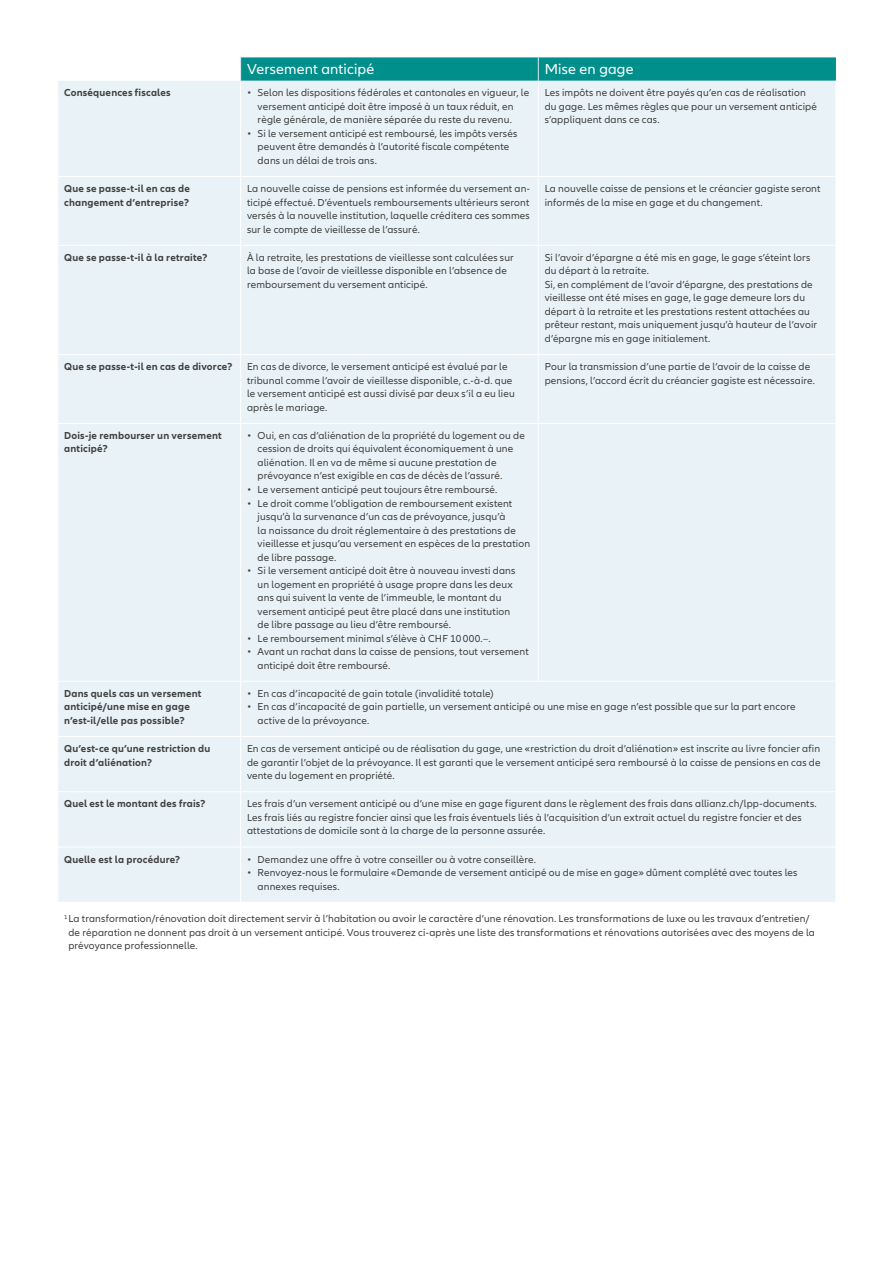
<style>
.page{position:relative;width:893px;height:1263px;background:#fff}
.page>*{position:absolute;margin:0;border:0;box-sizing:border-box;transform-origin:0 0}
.t1{font:15px "Allianz Neo";letter-spacing:.01em;color:#fff}
.t2{font:10.5px/13.5px "Allianz Neo";letter-spacing:.015em;color:#40403f}
.t3{font:700 10.5px/13.5px "Allianz Neo";letter-spacing:.02em;color:#40403f}
</style>
<div class="page">
<div style="left:58px;top:81px;width:778px;height:821px;background:#e9f3f7"></div>
<hr style="left:240px;top:81px;width:1px;height:95px;background:#fff">
<hr style="left:538px;top:81px;width:1px;height:95px;background:#fff">
<hr style="left:57px;top:176px;width:184px;height:1px;background:#fff">
<hr style="left:241px;top:176px;width:297px;height:1px;background:#fff">
<hr style="left:240px;top:177px;width:1px;height:68px;background:#fff">
<hr style="left:538px;top:176px;width:298px;height:1px;background:#fff">
<hr style="left:538px;top:177px;width:1px;height:68px;background:#fff">
<hr style="left:57px;top:245px;width:184px;height:1px;background:#fff">
<hr style="left:241px;top:245px;width:297px;height:1px;background:#fff">
<hr style="left:240px;top:246px;width:1px;height:108px;background:#fff">
<hr style="left:538px;top:245px;width:298px;height:1px;background:#fff">
<hr style="left:538px;top:246px;width:1px;height:108px;background:#fff">
<hr style="left:57px;top:354px;width:184px;height:1px;background:#fff">
<hr style="left:241px;top:354px;width:297px;height:1px;background:#fff">
<hr style="left:240px;top:355px;width:1px;height:68px;background:#fff">
<hr style="left:538px;top:354px;width:298px;height:1px;background:#fff">
<hr style="left:538px;top:355px;width:1px;height:68px;background:#fff">
<hr style="left:57px;top:423px;width:184px;height:1px;background:#fff">
<hr style="left:241px;top:423px;width:297px;height:1px;background:#fff">
<hr style="left:240px;top:424px;width:1px;height:257px;background:#fff">
<hr style="left:538px;top:423px;width:298px;height:1px;background:#fff">
<hr style="left:538px;top:424px;width:1px;height:257px;background:#fff">
<hr style="left:57px;top:681px;width:184px;height:1px;background:#fff">
<hr style="left:241px;top:681px;width:297px;height:1px;background:#fff">
<hr style="left:240px;top:681px;width:1px;height:55px;background:#fff">
<hr style="left:538px;top:681px;width:298px;height:1px;background:#fff">
<hr style="left:57px;top:736px;width:184px;height:1px;background:#fff">
<hr style="left:241px;top:736px;width:297px;height:1px;background:#fff">
<hr style="left:240px;top:737px;width:1px;height:54px;background:#fff">
<hr style="left:538px;top:736px;width:298px;height:1px;background:#fff">
<hr style="left:57px;top:791px;width:184px;height:1px;background:#fff">
<hr style="left:241px;top:791px;width:297px;height:1px;background:#fff">
<hr style="left:240px;top:792px;width:1px;height:55px;background:#fff">
<hr style="left:538px;top:791px;width:298px;height:1px;background:#fff">
<hr style="left:57px;top:847px;width:184px;height:1px;background:#fff">
<hr style="left:241px;top:847px;width:297px;height:1px;background:#fff">
<hr style="left:240px;top:847px;width:1px;height:55px;background:#fff">
<hr style="left:538px;top:847px;width:298px;height:1px;background:#fff">
<svg style="left:240px;top:57px;width:596px;height:24px;background:#08928e"></svg>
<h1 class="t1" style="left:247px;top:61px;width:129px">Versement anticipé</h1>
<h1 class="t1" style="left:545px;top:61px;width:90px">Mise en gage</h1>
<p class="t3" style="left:64px;top:86px;width:108px">Conséquences fiscales</p>
<p class="t2" style="left:258px;top:86px;width:273px;text-indent:-11px">• Selon les dispositions fédérales et cantonales en vigueur, le versement anticipé doit être imposé à un taux réduit, en règle générale, de manière séparée du reste du revenu.</p>
<p class="t2" style="left:258px;top:127px;width:261px;text-indent:-11px">• Si le versement anticipé est remboursé, les impôts versés peuvent être demandés à l’autorité fiscale compétente dans un délai de trois ans.</p>
<p class="t2" style="left:545px;top:86px;width:274px">Les impôts ne doivent être payés qu’en cas de réalisation du gage. Les mêmes règles que pour un versement anticipé s’appliquent dans ce cas.</p>
<p class="t3" style="left:64px;top:182px;width:127px">Que se passe-t-il en cas de changement d’entreprise?</p>
<p class="t2" style="left:247px;top:182px;width:284px;text-align:justify">La nouvelle caisse de pensions est informée du versement an&shy;ticipé effectué. D’éventuels remboursements ultérieurs seront versés à la nouvelle institution, laquelle créditera ces sommes sur le compte de vieillesse de l’assuré.</p>
<p class="t2" style="left:545px;top:182px;width:277px">La nouvelle caisse de pensions et le créancier gagiste seront informés de la mise en gage et du changement.</p>
<p class="t3" style="left:64px;top:251px;width:145px">Que se passe-t-il à la retraite?</p>
<p class="t2" style="left:247px;top:251px;width:268px">À la retraite, les prestations de vieillesse sont calculées sur la base de l’avoir de vieillesse disponible en l’absence de remboursement du versement anticipé.</p>
<p class="t2" style="left:545px;top:251px;width:274px">Si l’avoir d’épargne a été mis en gage, le gage s’éteint lors du départ à la retraite.<br>Si, en complément de l’avoir d’épargne, des prestations de vieillesse ont été mises en gage, le gage demeure lors du départ à la retraite et les prestations restent attachées au prêteur restant, mais uniquement jusqu’à hauteur de l’avoir d’épargne mis en gage initialement.</p>
<p class="t3" style="left:64px;top:360px;width:170px">Que se passe-t-il en cas de divorce?</p>
<p class="t2" style="left:247px;top:360px;width:269px">En cas de divorce, le versement anticipé est évalué par le tribunal comme l’avoir de vieillesse disponible, c.-à-d. que le versement anticipé est aussi divisé par deux s’il a eu lieu après le mariage.</p>
<p class="t2" style="left:545px;top:360px;width:272px">Pour la transmission d’une partie de l’avoir de la caisse de pensions, l’accord écrit du créancier gagiste est nécessaire.</p>
<p class="t3" style="left:64px;top:429px;width:159px">Dois-je rembourser un versement anticipé?</p>
<p class="t2" style="left:258px;top:429px;width:269px;text-indent:-11px">• Oui, en cas d’aliénation de la propriété du logement ou de cession de droits qui équivalent économiquement à une aliénation. Il en va de même si aucune prestation de prévoyance n’est exigible en cas de décès de l’assuré.</p>
<p class="t2" style="left:247px;top:483px;width:252px">• Le versement anticipé peut toujours être remboursé.</p>
<p class="t2" style="left:258px;top:496px;width:274px;text-indent:-11px">• Le droit comme l’obligation de remboursement existent jusqu’à la survenance d’un cas de prévoyance, jusqu’à<br>la naissance du droit réglementaire à des prestations de vieillesse et jusqu’au versement en espèces de la prestation de libre passage.</p>
<p class="t2" style="left:258px;top:564px;width:259px;text-indent:-11px">• Si le versement anticipé doit être à nouveau investi dans un logement en propriété à usage propre dans les deux ans qui suivent la vente de l’immeuble, le montant du versement anticipé peut être placé dans une institution de libre passage au lieu d’être remboursé.</p>
<p class="t2" style="left:247px;top:632px;width:245px">• Le remboursement minimal s’élève à CHF 10000.–.</p>
<p class="t2" style="left:258px;top:645px;width:273px;text-indent:-11px">• Avant un rachat dans la caisse de pensions, tout versement anticipé doit être remboursé.</p>
<p class="t3" style="left:64px;top:687px;width:139px">Dans quels cas un versement anticipé/une mise en gage n’est-il/elle pas possible?</p>
<p class="t2" style="left:247px;top:687px;width:248px">• En cas d’incapacité de gain totale (invalidité totale)</p>
<p class="t2" style="left:258px;top:700px;width:539px;text-indent:-11px">• En cas d’incapacité de gain partielle, un versement anticipé ou une mise en gage n’est possible que sur la part encore active de la prévoyance.</p>
<p class="t3" style="left:64px;top:742px;width:148px">Qu’est-ce qu’une restriction du droit d’aliénation?</p>
<p class="t2" style="left:247px;top:742px;width:575px;text-align:justify">En cas de versement anticipé ou de réalisation du gage, une «restriction du droit d’aliénation» est inscrite au livre foncier afin de garantir l’objet de la prévoyance. Il est garanti que le versement anticipé sera remboursé à la caisse de pensions en cas de vente du logement en propriété.</p>
<p class="t3" style="left:64px;top:797px;width:143px">Quel est le montant des frais?</p>
<p class="t2" style="left:247px;top:797px;width:571px">Les frais d’un versement anticipé ou d’une mise en gage figurent dans le règlement des frais dans allianz.ch/lpp-documents.<br>Les frais liés au registre foncier ainsi que les frais éventuels liés à l’acquisition d’un extrait actuel du registre foncier et des attestations de domicile sont à la charge de la personne assurée.</p>
<p class="t3" style="left:64px;top:853px;width:118px">Quelle est la procédure?</p>
<p class="t2" style="left:247px;top:853px;width:291px">• Demandez une offre à votre conseiller ou à votre conseillère.</p>
<p class="t2" style="left:258px;top:866px;width:541px;text-indent:-11px">• Renvoyez-nous le formulaire «Demande de versement anticipé ou de mise en gage» dûment complété avec toutes les annexes requises.</p>
<p class="t2" style="left:68px;top:912px;width:748px;text-indent:-4px"><sup>1</sup> La transformation/rénovation doit directement servir à l’habitation ou avoir le caractère d’une rénovation. Les transformations de luxe ou les travaux d’entretien/ de réparation ne donnent pas droit à un versement anticipé. Vous trouverez ci-après une liste des transformations et rénovations autorisées avec des moyens de la prévoyance professionnelle.</p>
</div>
